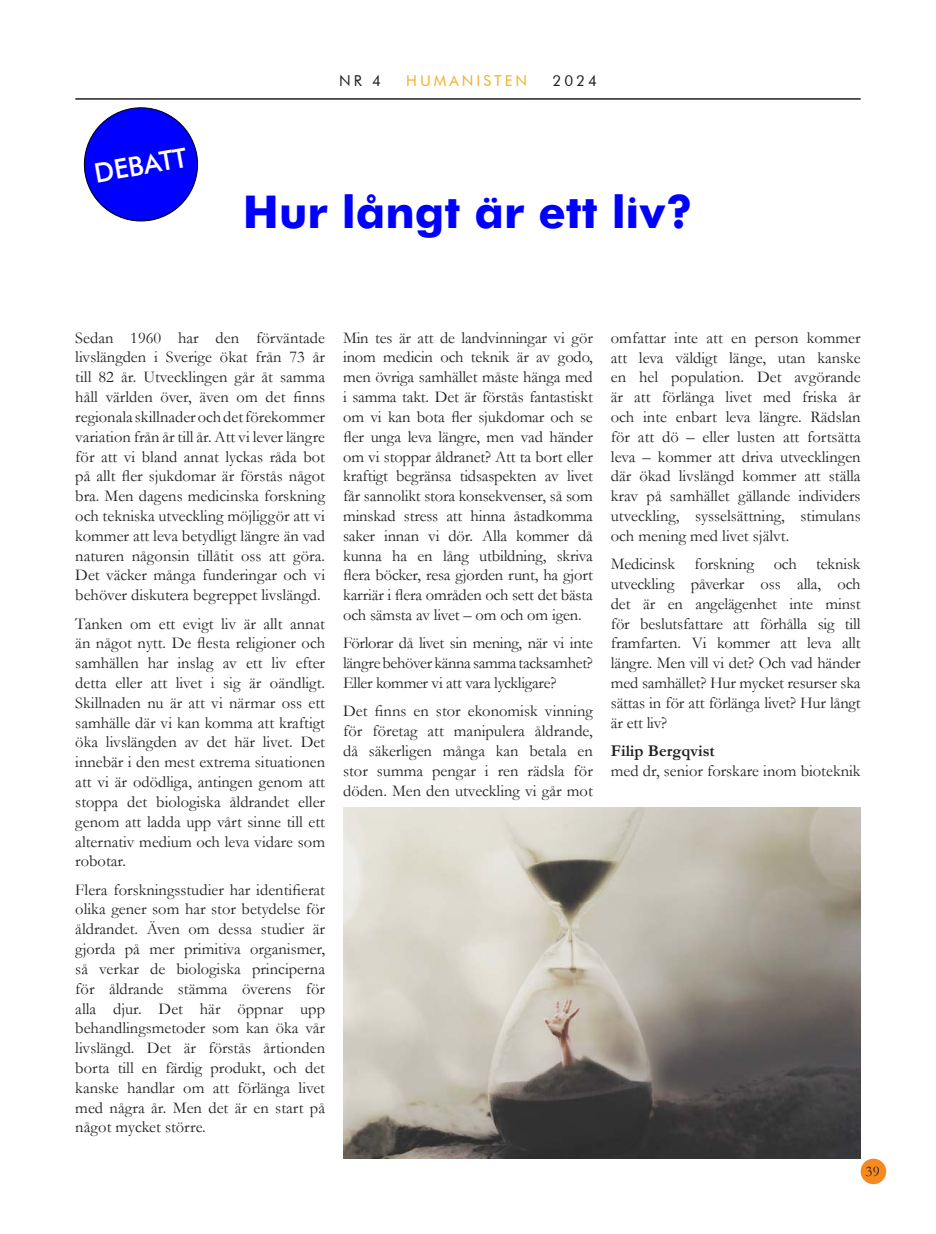
<style>
.page{position:relative;width:936px;height:1234px;background:#fff}
.page>*{position:absolute;margin:0;border:0;box-sizing:border-box;transform-origin:0 0}
.t1{font:700 45px "Futura";color:#00f}
.t2{font:500 27px "Futura BT";color:#fff}
.t3{font:16.5px/19.8px "Garamond";color:#231f20;text-align:justify}
.t4{font:700 16.5px "Garamond";color:#231f20}
.t5{font:15px "Futura BT";letter-spacing:.2em;color:#f2b028}
.t6{font:15px "Futura BT";letter-spacing:.2em;color:#231f20}
.t7{font:15px "Garamond";color:#231f20}
</style>
<div class="page">
<hr style="left:75px;top:98px;width:785px;height:2px;background:#231f20">
<div style="left:860px;top:1158px;width:26px;height:25px;background:#f68a1e;border-radius:50%"></div>
<svg style="left:83px;top:107px;width:116px;height:115px"></svg>
<img style="left:343px;top:807px;width:517px;height:351px">
<p class="t2" style="left:91px;top:157px;width:95px;rotate:-10deg">DEBATT</p>
<p class="t6" style="left:339px;top:71px;width:43px">NR 4</p>
<p class="t5" style="left:406px;top:71px;width:122px">HUMANISTEN</p>
<p class="t6" style="left:552px;top:71px;width:46px">2024</p>
<p class="t1" style="left:243px;top:179px;width:451px">Hur långt är ett liv?</p>
<p class="t3" style="left:75px;top:327px;width:251px">Sedan 1960 har den förväntade livslängden i Sverige ökat från 73 år till 82 år. Utvecklingen går åt samma håll världen över, även om det finns regionala skillnader och det förekommer variation från år till år. Att vi lever längre för att vi bland annat lyckas råda bot på allt fler sjukdomar är förstås något bra. Men dagens medicinska forskning och tekniska utveckling möjliggör att vi kommer att leva betydligt längre än vad naturen någonsin tillåtit oss att göra.<br>Det väcker många funderingar och vi behöver diskutera begreppet livslängd.</p>
<p class="t3" style="left:75px;top:613px;width:251px">Tanken om ett evigt liv är allt annat än något nytt. De flesta religioner och samhällen har inslag av ett liv efter detta eller att livet i sig är oändligt.<br>Skillnaden nu är att vi närmar oss ett samhälle där vi kan komma att kraftigt öka livslängden av det här livet. Det innebär i den mest extrema situationen att vi är odödliga, antingen genom att stoppa det biologiska åldrandet eller genom att ladda upp vårt sinne till ett alternativ medium och leva vidare som robotar.</p>
<p class="t3" style="left:75px;top:879px;width:251px">Flera forskningsstudier har identifierat olika gener som har stor betydelse för åldrandet. Även om dessa studier är gjorda på mer primitiva organismer, så verkar de biologiska principerna för åldrande stämma överens för alla djur. Det här öppnar upp behandlingsmetoder som kan öka vår livslängd. Det är förstås årtionden borta till en färdig produkt, och det kanske handlar om att förlänga livet med några år. Men det är en start på något mycket större.</p>
<p class="t3" style="left:343px;top:327px;width:251px">Min tes är att de landvinningar vi gör inom medicin och teknik är av godo, men övriga samhället måste hänga med i samma takt. Det är förstås fantastiskt om vi kan bota fler sjukdomar och se fler unga leva längre, men vad händer om vi stoppar åldranet? Att ta bort eller kraftigt begränsa tidsaspekten av livet får sannolikt stora konsekvenser, så som minskad stress att hinna åstadkomma saker innan vi dör. Alla kommer då kunna ha en lång utbildning, skriva flera böcker, resa gjorden runt, ha gjort karriär i flera områden och sett det bästa och sämsta av livet – om och om igen.</p>
<p class="t3" style="left:343px;top:632px;width:251px">Förlorar då livet sin mening, när vi inte längre behöver känna samma tacksamhet?<br>Eller kommer vi att vara lyckligare?</p>
<p class="t3" style="left:343px;top:700px;width:251px">Det finns en stor ekonomisk vinning för företag att manipulera åldrande, då säkerligen många kan betala en stor summa pengar i ren rädsla för döden. Men den utveckling vi går mot</p>
<p class="t3" style="left:611px;top:327px;width:251px">omfattar inte att en person kommer att leva väldigt länge, utan kanske en hel population. Det avgörande är att förlänga livet med friska år och inte enbart leva längre. Rädslan för att dö – eller lusten att fortsätta leva – kommer att driva utvecklingen där ökad livslängd kommer att ställa krav på samhället gällande individers utveckling, sysselsättning, stimulans och mening med livet självt.</p>
<p class="t3" style="left:611px;top:553px;width:251px">Medicinsk forskning och teknisk utveckling påverkar oss alla, och det är en angelägenhet inte minst för beslutsfattare att förhålla sig till framfarten. Vi kommer att leva allt längre. Men vill vi det? Och vad händer med samhället? Hur mycket resurser ska sättas in för att förlänga livet? Hur långt är ett liv?</p>
<p class="t4" style="left:611px;top:739px;width:105px">Filip Bergqvist</p>
<p class="t3" style="left:611px;top:760px;width:251px">med dr, senior forskare inom bioteknik</p>
<p class="t7" style="left:865px;top:1161px;width:16px">39</p>
</div>
